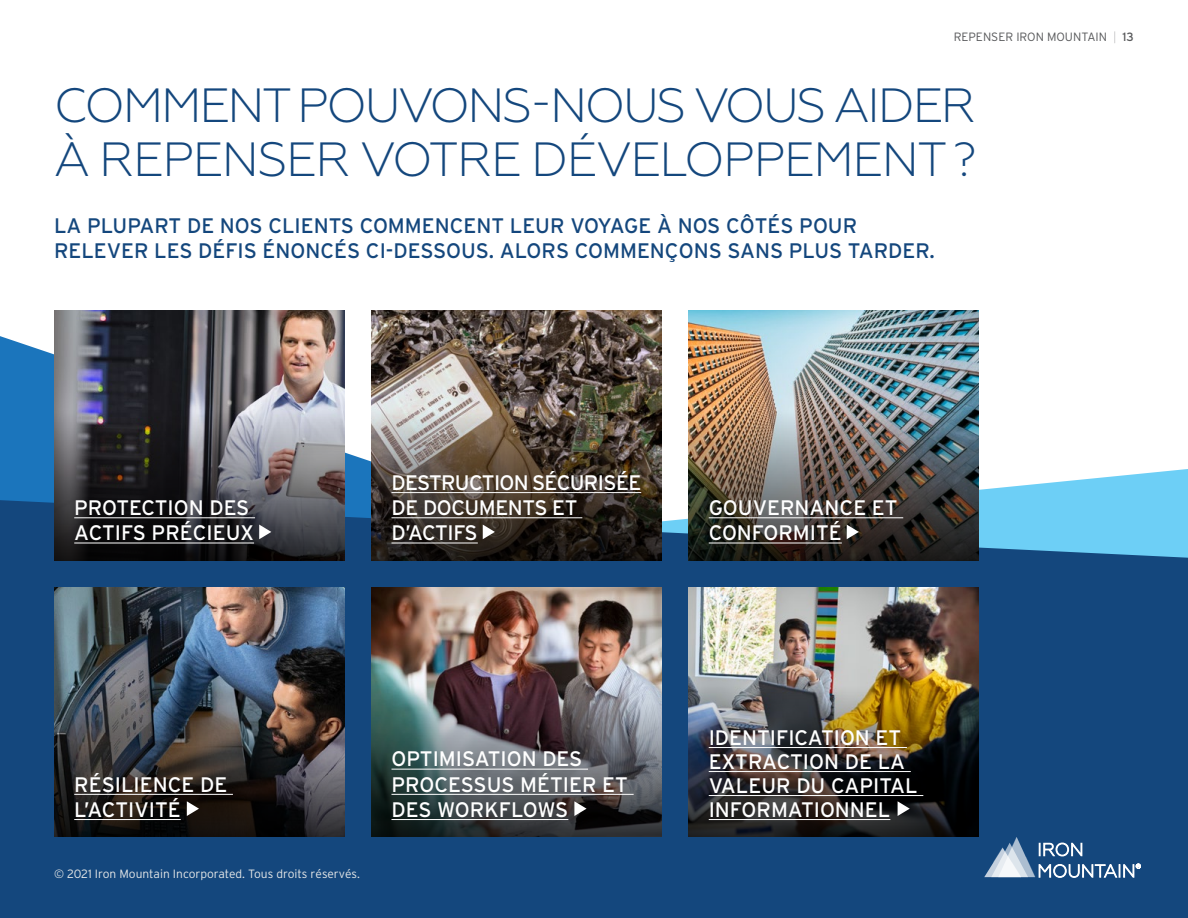
<style>
.page{position:relative;width:1188px;height:918px;background:#fff}
.page>*{position:absolute;margin:0;border:0;box-sizing:border-box;transform-origin:0 0}
.t1{font:300 48px/54px "Geometria";letter-spacing:-.05em;color:#14477d}
.t2{font:21px/25.2px "Interstate";color:#fff}
.t3{font:21px/25.2px "Interstate";color:#14477d}
.t4{font:21px/25.2px "Interstate";letter-spacing:-.03em;color:#fff}
.t5{font:300 12px "Interstate";color:#e6e8e8}
.t6{font:300 12px "Interstate";color:#58595b}
.s1{font-weight:100}
.s2{font-weight:400}
</style>
<div class="page">
<svg style="left:0;top:336px;width:1188px;height:164px"></svg>
<div style="left:0;top:500px;width:1188px;height:418px;background:#14477d"></div>
<img style="left:54px;top:587px;width:290px;height:100px">
<img style="left:371px;top:587px;width:291px;height:100px">
<img style="left:688px;top:587px;width:291px;height:100px">
<img style="left:54px;top:311px;width:290px;height:100px">
<img style="left:371px;top:311px;width:290px;height:100px">
<img style="left:688px;top:311px;width:291px;height:100px">
<img style="left:688px;top:411px;width:291px;height:150px">
<img style="left:688px;top:687px;width:291px;height:150px">
<svg style="left:371px;top:411px;width:291px;height:150px;background:#4b4138"></svg>
<img style="left:371px;top:687px;width:291px;height:150px">
<svg style="left:54px;top:411px;width:290px;height:150px;background:#48464b"></svg>
<img style="left:54px;top:687px;width:290px;height:150px">
<hr style="left:74px;top:518px;width:181px;height:1px;background:#fff">
<hr style="left:74px;top:543px;width:180px;height:1px;background:#fff">
<hr style="left:74px;top:794px;width:159px;height:1px;background:#fff">
<hr style="left:74px;top:819px;width:107px;height:1px;background:#fff">
<hr style="left:392px;top:492px;width:249px;height:1px;background:#fff">
<hr style="left:392px;top:518px;width:190px;height:1px;background:#fff">
<hr style="left:392px;top:543px;width:86px;height:1px;background:#fff">
<hr style="left:392px;top:769px;width:196px;height:1px;background:#fff">
<hr style="left:392px;top:794px;width:242px;height:1px;background:#fff">
<hr style="left:392px;top:819px;width:176px;height:1px;background:#fff">
<hr style="left:709px;top:518px;width:194px;height:1px;background:#fff">
<hr style="left:709px;top:543px;width:133px;height:1px;background:#fff">
<hr style="left:709px;top:747px;width:198px;height:1px;background:#fff">
<hr style="left:709px;top:771px;width:202px;height:1px;background:#fff">
<hr style="left:709px;top:795px;width:214px;height:1px;background:#fff">
<hr style="left:709px;top:819px;width:181px;height:1px;background:#fff">
<svg style="left:984px;top:837px;width:157px;height:41px;background:#50769e"></svg>
<svg style="left:483px;top:525px;width:12px;height:14px"></svg>
<svg style="left:574px;top:801px;width:13px;height:15px"></svg>
<svg style="left:847px;top:525px;width:12px;height:14px"></svg>
<svg style="left:898px;top:801px;width:12px;height:15px"></svg>
<svg style="left:259px;top:525px;width:12px;height:14px"></svg>
<svg style="left:187px;top:801px;width:12px;height:15px"></svg>
<p class="t6" style="left:954px;top:29px;width:182px">REPENSER IRON MOUNTAIN <span class="s1">|</span> <span class="s2">13</span></p>
<h1 class="t1" style="left:54px;top:78px;width:924px">COMMENT POUVONS-NOUS VOUS AIDER<br>À REPENSER VOTRE DÉVELOPPEMENT ?</h1>
<p class="t3" style="left:54px;top:213px;width:882px">LA PLUPART DE NOS CLIENTS COMMENCENT LEUR VOYAGE À NOS CÔTÉS POUR<br>RELEVER LES DÉFIS ÉNONCÉS CI-DESSOUS. ALORS COMMENÇONS SANS PLUS TARDER.</p>
<p class="t2" style="left:74px;top:495px;width:181px">PROTECTION DES<br>ACTIFS PRÉCIEUX</p>
<p class="t4" style="left:392px;top:470px;width:251px">DESTRUCTION SÉCURISÉE<br>DE DOCUMENTS ET<br>D’ACTIFS</p>
<p class="t2" style="left:709px;top:495px;width:190px">GOUVERNANCE ET<br>CONFORMITÉ</p>
<p class="t2" style="left:74px;top:771px;width:155px">RÉSILIENCE DE<br>L’ACTIVITÉ</p>
<p class="t5" style="left:54px;top:866px;width:307px">© 2021 Iron Mountain Incorporated. Tous droits réservés.</p>
<p class="t2" style="left:392px;top:746px;width:238px">OPTIMISATION DES<br>PROCESSUS MÉTIER ET<br>DES WORKFLOWS</p>
<p class="t2" style="left:709px;top:725px;width:210px;line-height:24px">IDENTIFICATION ET<br>EXTRACTION DE LA<br>VALEUR DU CAPITAL<br>INFORMATIONNEL</p>
</div>
